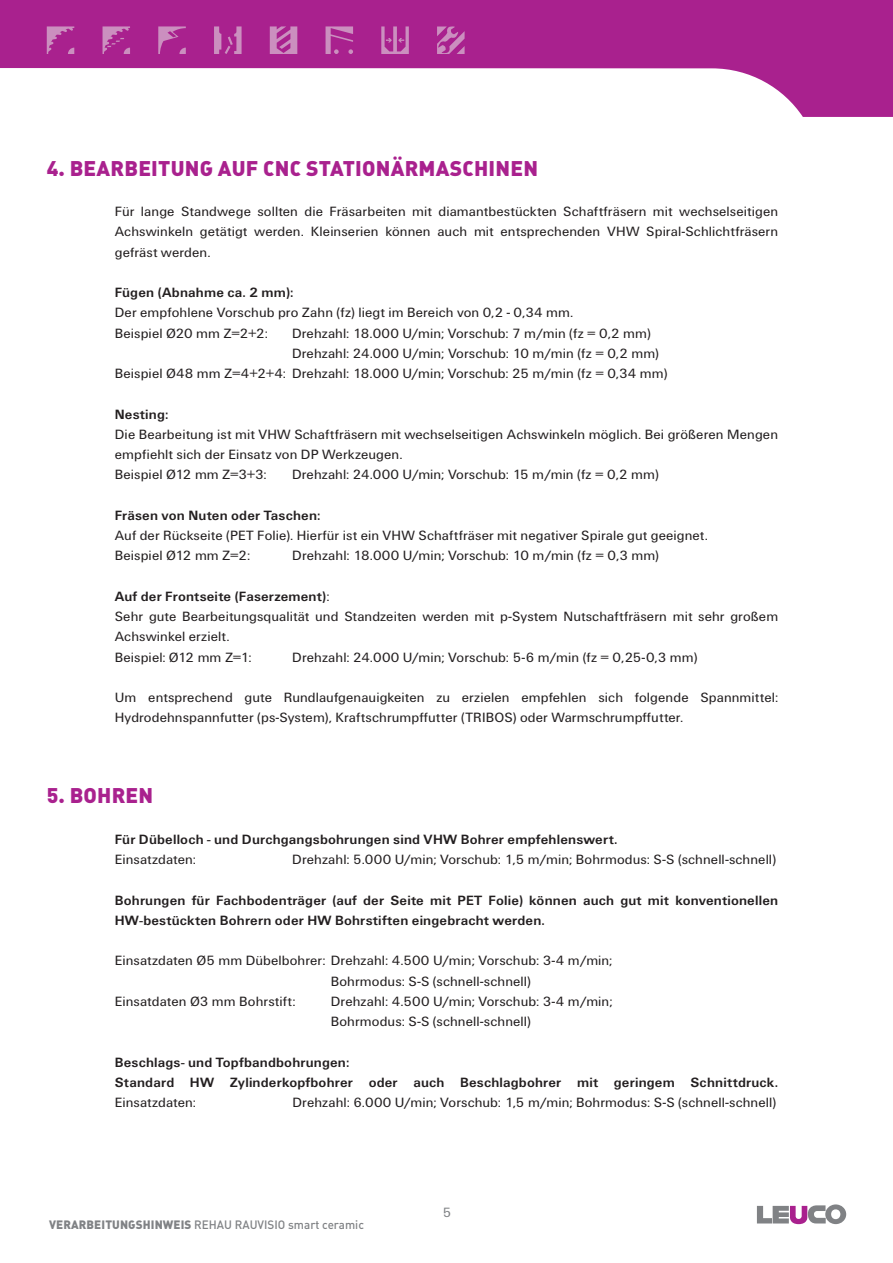
<style>
.page{position:relative;width:893px;height:1263px;background:#fff}
.page>*{position:absolute;margin:0;border:0;box-sizing:border-box;transform-origin:0 0}
.t1{font:900 21px "DIN Pro";letter-spacing:.01em;color:#a9218e}
.t2{font:13.95px/20.2px "LEUCO UN";letter-spacing:.01em;color:#231f20}
.t3{font:700 13.95px/20.2px "LEUCO UN";letter-spacing:.01em;color:#231f20}
.t4{font:13.95px "LEUCO UN";color:#808285}
.t5{font:500 12px "DIN Pro";color:#808285}
.s1{font-weight:700}
.s2{font-weight:900}
</style>
<div class="page">
<svg style="left:0;top:0;width:893px;height:117px;fill:#a9218e"></svg>
<svg style="left:326px;top:26px;width:27px;height:28px"></svg>
<svg style="left:214px;top:26px;width:28px;height:28px"></svg>
<svg style="left:47px;top:26px;width:27px;height:28px"></svg>
<svg style="left:103px;top:26px;width:27px;height:28px"></svg>
<svg style="left:437px;top:26px;width:28px;height:28px"></svg>
<svg style="left:158px;top:26px;width:28px;height:28px"></svg>
<svg style="left:270px;top:26px;width:27px;height:28px"></svg>
<svg style="left:381px;top:26px;width:28px;height:28px"></svg>
<svg style="left:757px;top:1204px;width:89px;height:20px"></svg>
<h1 class="t1" style="left:47px;top:154px;width:493px">4. BEARBEITUNG AUF CNC STATIONÄRMASCHINEN</h1>
<p class="t2" style="left:115px;top:201px;width:665px;text-align:justify">Für lange Standwege sollten die Fräsarbeiten mit diamantbestückten Schaftfräsern mit wechselseitigen Achswinkeln getätigt werden. Kleinserien können auch mit entsprechenden VHW Spiral-Schlichtfräsern gefräst werden.</p>
<p class="t3" style="left:115px;top:282px;width:180px">Fügen (Abnahme ca. 2 mm):</p>
<p class="t2" style="left:115px;top:303px;width:460px">Der empfohlene Vorschub pro Zahn (fz) liegt im Bereich von 0,2 - 0,34 mm.<br>Beispiel Ø20 mm Z=2+2:</p>
<p class="t2" style="left:292px;top:323px;width:360px">Drehzahl: 18.000 U/min; Vorschub: 7 m/min (fz = 0,2 mm)</p>
<p class="t2" style="left:292px;top:343px;width:368px">Drehzahl: 24.000 U/min; Vorschub: 10 m/min (fz = 0,2 mm)</p>
<p class="t2" style="left:115px;top:363px;width:554px">Beispiel Ø48 mm Z=4+2+4: Drehzahl: 18.000 U/min; Vorschub: 25 m/min (fz = 0,34 mm)</p>
<p class="t3" style="left:115px;top:404px;width:55px">Nesting:</p>
<p class="t2" style="left:115px;top:424px;width:665px">Die Bearbeitung ist mit VHW Schaftfräsern mit wechselseitigen Achswinkeln möglich. Bei größeren Mengen empfiehlt sich der Einsatz von DP Werkzeugen.<br>Beispiel Ø12 mm Z=3+3:</p>
<p class="t2" style="left:292px;top:465px;width:368px">Drehzahl: 24.000 U/min; Vorschub: 15 m/min (fz = 0,2 mm)</p>
<p class="t3" style="left:115px;top:505px;width:207px">Fräsen von Nuten oder Taschen:</p>
<p class="t2" style="left:115px;top:525px;width:595px">Auf der Rückseite (PET Folie). Hierfür ist ein VHW Schaftfräser mit negativer Spirale gut geeignet.<br>Beispiel Ø12 mm Z=2:</p>
<p class="t2" style="left:292px;top:546px;width:368px">Drehzahl: 18.000 U/min; Vorschub: 10 m/min (fz = 0,3 mm)</p>
<p class="t2" style="left:115px;top:586px;width:665px"><span class="s1">Auf der Frontseite (Faserzement)</span>:<br>Sehr gute Bearbeitungsqualität und Standzeiten werden mit p-System Nutschaftfräsern mit sehr großem Achswinkel erzielt.<br>Beispiel: Ø12 mm Z=1:</p>
<p class="t2" style="left:292px;top:647px;width:407px">Drehzahl: 24.000 U/min; Vorschub: 5-6 m/min (fz = 0,25-0,3 mm)</p>
<p class="t2" style="left:115px;top:687px;width:665px">Um entsprechend gute Rundlaufgenauigkeiten zu erzielen empfehlen sich folgende Spannmittel:<br>Hydrodehnspannfutter (ps-System), Kraftschrumpffutter (TRIBOS) oder Warmschrumpffutter.</p>
<h1 class="t1" style="left:47px;top:781px;width:108px">5. BOHREN</h1>
<p class="t3" style="left:115px;top:829px;width:504px">Für Dübelloch - und Durchgangsbohrungen sind VHW Bohrer empfehlenswert.</p>
<p class="t2" style="left:115px;top:849px;width:83px">Einsatzdaten:</p>
<p class="t2" style="left:292px;top:849px;width:485px">Drehzahl: 5.000 U/min; Vorschub: 1,5 m/min; Bohrmodus: S-S (schnell-schnell)</p>
<p class="t3" style="left:115px;top:890px;width:665px">Bohrungen für Fachbodenträger (auf der Seite mit PET Folie) können auch gut mit konventionellen<br>HW-bestückten Bohrern oder HW Bohrstiften eingebracht werden.</p>
<p class="t2" style="left:115px;top:951px;width:499px">Einsatzdaten Ø5 mm Dübelbohrer: Drehzahl: 4.500 U/min; Vorschub: 3-4 m/min;</p>
<p class="t2" style="left:331px;top:971px;width:202px">Bohrmodus: S-S (schnell-schnell)</p>
<p class="t2" style="left:115px;top:991px;width:182px">Einsatdaten Ø3 mm Bohrstift:</p>
<p class="t2" style="left:331px;top:991px;width:283px">Drehzahl: 4.500 U/min; Vorschub: 3-4 m/min;<br>Bohrmodus: S-S (schnell-schnell)</p>
<p class="t3" style="left:115px;top:1052px;width:665px">Beschlags- und Topfbandbohrungen:<br>Standard HW Zylinderkopfbohrer oder auch Beschlagbohrer mit geringem Schnittdruck.</p>
<p class="t2" style="left:115px;top:1092px;width:83px">Einsatzdaten:</p>
<p class="t2" style="left:292px;top:1092px;width:485px">Drehzahl: 6.000 U/min; Vorschub: 1,5 m/min; Bohrmodus: S-S (schnell-schnell)</p>
<p class="t5" style="left:49px;top:1216px;width:316px"><span class="s2">VERARBEITUNGSHINWEIS</span> REHAU RAUVISIO smart ceramic</p>
<p class="t4" style="left:443px;top:1204px;width:10px">5</p>
</div>
